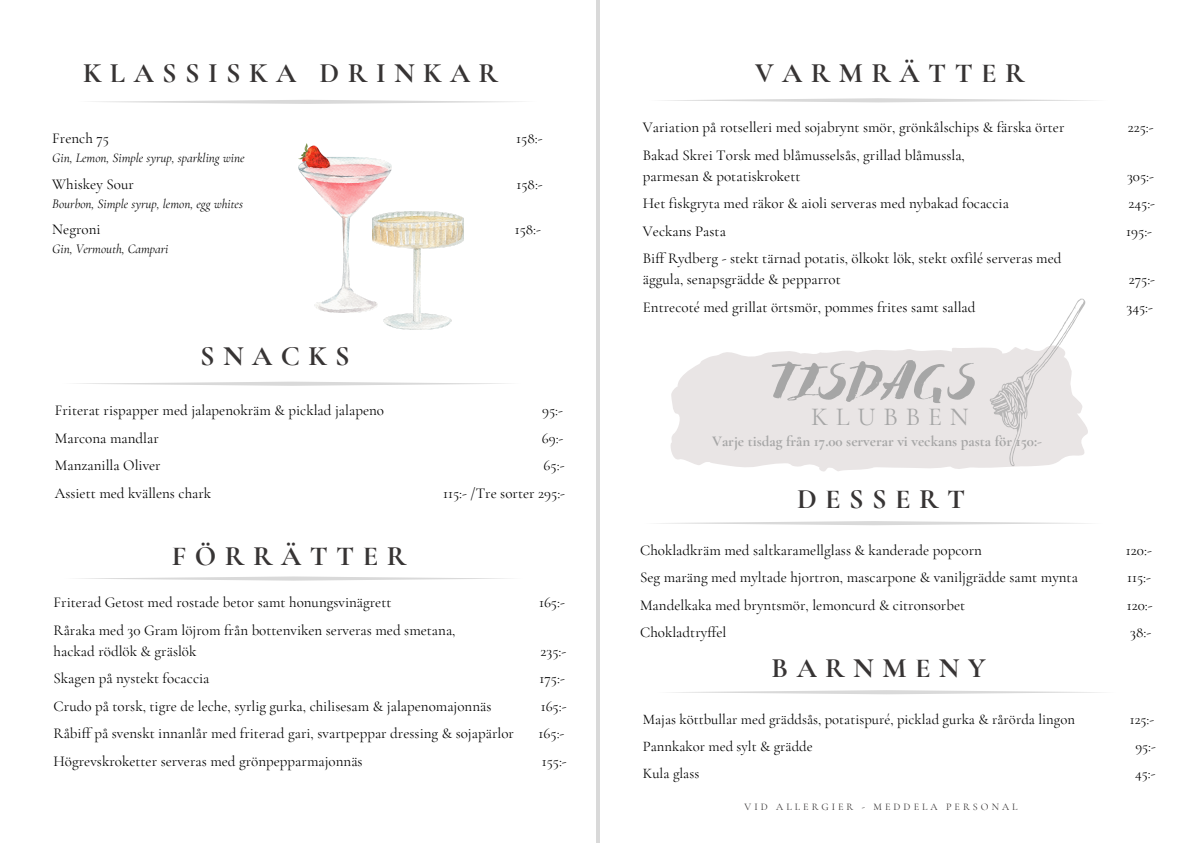
<style>
.page{position:relative;width:1191px;height:843px;background:#fff}
.page>*{position:absolute;margin:0;border:0;box-sizing:border-box;transform-origin:0 0}
.t1{font:59.7px "Advetime";letter-spacing:.04em;color:#a6a6a6}
.t2{font:700 28.1px "Cormorant Garamond";letter-spacing:.3em;color:#373434}
.t3{font:26px "Cormorant Garamond";letter-spacing:.3em;color:#a6a6a6}
.t4{font:15px/20.8px "Cormorant Garamond";color:#000}
.t5{font:700 15px "Cormorant Garamond";color:#a6a6a6}
.t6{font:14.7px "Cormorant Garamond";color:#000}
.t7{font:italic 13px "Cormorant Garamond";color:#000}
.t8{font:10.1px "Cormorant Garamond";letter-spacing:.3em;color:#373434}
</style>
<div class="page">
<hr style="left:596px;top:0;width:3px;height:842px;background:#d9d9d9">
<svg style="left:77px;top:381px;width:429px;height:4px"></svg>
<svg style="left:79px;top:576px;width:429px;height:4px"></svg>
<svg style="left:664px;top:98px;width:429px;height:4px"></svg>
<svg style="left:659px;top:521px;width:429px;height:4px"></svg>
<svg style="left:672px;top:690px;width:429px;height:4px"></svg>
<svg style="left:92px;top:100px;width:430px;height:4px"></svg>
<svg style="left:670px;top:348px;width:418px;height:124px;background:#ebe8e8"></svg>
<svg style="left:989px;top:298px;width:96px;height:168px"></svg>
<img style="left:383px;top:212px;width:80px;height:117px">
<img style="left:298px;top:144px;width:94px;height:169px">
<h5 class="t2" style="left:83px;top:56px;width:416px">KLASSISKA DRINKAR</h5>
<h2 class="t4" style="left:52px;top:128px;width:58px">French 75</h2>
<h2 class="t4" style="left:516px;top:128px;width:28px">158:-</h2>
<h2 class="t7" style="left:52px;top:150px;width:194px">Gin, Lemon, Simple syrup, sparkling wine</h2>
<p class="t4" style="left:52px;top:173px;width:83px">Whiskey Sour</p>
<p class="t4" style="left:516px;top:173px;width:28px">158:-</p>
<p class="t7" style="left:52px;top:196px;width:192px">Bourbon, Simple syrup, lemon, egg whites</p>
<h5 class="t4" style="left:52px;top:219px;width:50px">Negroni</h5>
<h5 class="t4" style="left:514px;top:219px;width:28px">158:-</h5>
<h5 class="t7" style="left:52px;top:241px;width:118px">Gin, Vermouth, Campari</h5>
<p class="t2" style="left:200px;top:338px;width:151px">SNACKS</p>
<h5 class="t4" style="left:55px;top:400px;width:331px">Friterat rispapper med jalapenokräm &amp; picklad jalapeno</h5>
<h5 class="t4" style="left:542px;top:400px;width:22px">95:-</h5>
<h5 class="t4" style="left:55px;top:427px;width:105px">Marcona mandlar</h5>
<h5 class="t4" style="left:541px;top:427px;width:23px">69:-</h5>
<h2 class="t4" style="left:55px;top:455px;width:107px">Manzanilla Oliver</h2>
<h2 class="t4" style="left:543px;top:455px;width:22px">65:-</h2>
<p class="t4" style="left:55px;top:482px;width:158px">Assiett med kvällens chark</p>
<p class="t4" style="left:443px;top:482px;width:123px">115:- /Tre sorter 295:-</p>
<p class="t2" style="left:172px;top:538px;width:236px">FÖRRÄTTER</p>
<h5 class="t4" style="left:54px;top:592px;width:339px">Friterad Getost med rostade betor samt honungsvinägrett</h5>
<h5 class="t4" style="left:539px;top:592px;width:27px">165:-</h5>
<h5 class="t4" style="left:54px;top:619px;width:403px">Råraka med 30 Gram löjrom från bottenviken serveras med smetana, hackad rödlök &amp; gräslök</h5>
<h5 class="t4" style="left:540px;top:640px;width:27px">235:-</h5>
<h5 class="t4" style="left:54px;top:667px;width:157px">Skagen på nystekt focaccia</h5>
<h5 class="t4" style="left:539px;top:667px;width:27px">175:-</h5>
<h5 class="t4" style="left:54px;top:695px;width:439px">Crudo på torsk, tigre de leche, syrlig gurka, chilisesam &amp; jalapenomajonnäs</h5>
<h5 class="t4" style="left:540px;top:695px;width:27px">165:-</h5>
<h5 class="t4" style="left:54px;top:722px;width:462px">Råbiff på svenskt innanlår med friterad gari, svartpeppar dressing &amp; sojapärlor</h5>
<h5 class="t4" style="left:538px;top:722px;width:27px">165:-</h5>
<h5 class="t4" style="left:54px;top:750px;width:310px">Högrevskroketter serveras med grönpepparmajonnäs</h5>
<h5 class="t4" style="left:541px;top:750px;width:27px">155:-</h5>
<h6 class="t2" style="left:755px;top:56px;width:271px">VARMRÄTTER</h6>
<p class="t4" style="left:642px;top:117px;width:423px">Variation på rotselleri med sojabrynt smör, grönkålschips &amp; färska örter</p>
<p class="t4" style="left:1127px;top:117px;width:27px">225:-</p>
<h2 class="t4" style="left:642px;top:145px;width:323px">Bakad Skrei Torsk med blåmusselsås, grillad blåmussla, parmesan &amp; potatiskrokett</h2>
<h2 class="t4" style="left:1126px;top:165px;width:28px">305:-</h2>
<p class="t4" style="left:642px;top:193px;width:367px">Het fiskgryta med räkor &amp; aioli serveras med nybakad focaccia</p>
<p class="t4" style="left:1128px;top:193px;width:28px">245:-</p>
<h5 class="t4" style="left:642px;top:220px;width:85px">Veckans Pasta</h5>
<h5 class="t4" style="left:1126px;top:220px;width:27px">195:-</h5>
<h5 class="t4" style="left:642px;top:248px;width:420px">Biff Rydberg - stekt tärnad potatis, ölkokt lök, stekt oxfilé serveras med äggula, senapsgrädde &amp; pepparrot</h5>
<h5 class="t4" style="left:1128px;top:269px;width:28px">275:-</h5>
<h5 class="t4" style="left:642px;top:296px;width:334px">Entrecoté med grillat örtsmör, pommes frites samt sallad</h5>
<h5 class="t4" style="left:1126px;top:296px;width:28px">345:-</h5>
<h1 class="t1" style="left:770px;top:340px;width:206px">TISDAGS</h1>
<h3 class="t3" style="left:811px;top:401px;width:159px">KLUBBEN</h3>
<h4 class="t5" style="left:712px;top:432px;width:331px">Varje tisdag från 17.00 serverar vi veckans pasta för 150:-</h4>
<h2 class="t2" style="left:797px;top:482px;width:170px">DESSERT</h2>
<h5 class="t4" style="left:640px;top:539px;width:343px">Chokladkräm med saltkaramellglass &amp; kanderade popcorn</h5>
<h5 class="t4" style="left:1125px;top:539px;width:27px">120:-</h5>
<h5 class="t4" style="left:640px;top:567px;width:439px">Seg maräng med myltade hjortron, mascarpone &amp; vaniljgrädde samt mynta</h5>
<h5 class="t4" style="left:1126px;top:567px;width:25px">115:-</h5>
<h5 class="t4" style="left:640px;top:594px;width:326px">Mandelkaka med bryntsmör, lemoncurd &amp; citronsorbet</h5>
<h5 class="t4" style="left:1126px;top:594px;width:27px">120:-</h5>
<p class="t4" style="left:640px;top:622px;width:88px">Chokladtryffel</p>
<p class="t4" style="left:1130px;top:622px;width:22px">38:-</p>
<h6 class="t2" style="left:771px;top:651px;width:215px">BARNMENY</h6>
<h6 class="t6" style="left:642px;top:710px;width:433px">Majas köttbullar med gräddsås, potatispuré, picklad gurka &amp; rårörda lingon</h6>
<h6 class="t6" style="left:1129px;top:710px;width:26px">125:-</h6>
<p class="t6" style="left:642px;top:737px;width:171px">Pannkakor med sylt &amp; grädde</p>
<p class="t6" style="left:1135px;top:737px;width:22px">95:-</p>
<p class="t6" style="left:642px;top:764px;width:58px">Kula glass</p>
<p class="t6" style="left:1134px;top:764px;width:22px">45:-</p>
<h2 class="t8" style="left:744px;top:800px;width:274px">VID ALLERGIER - MEDDELA PERSONAL</h2>
</div>
